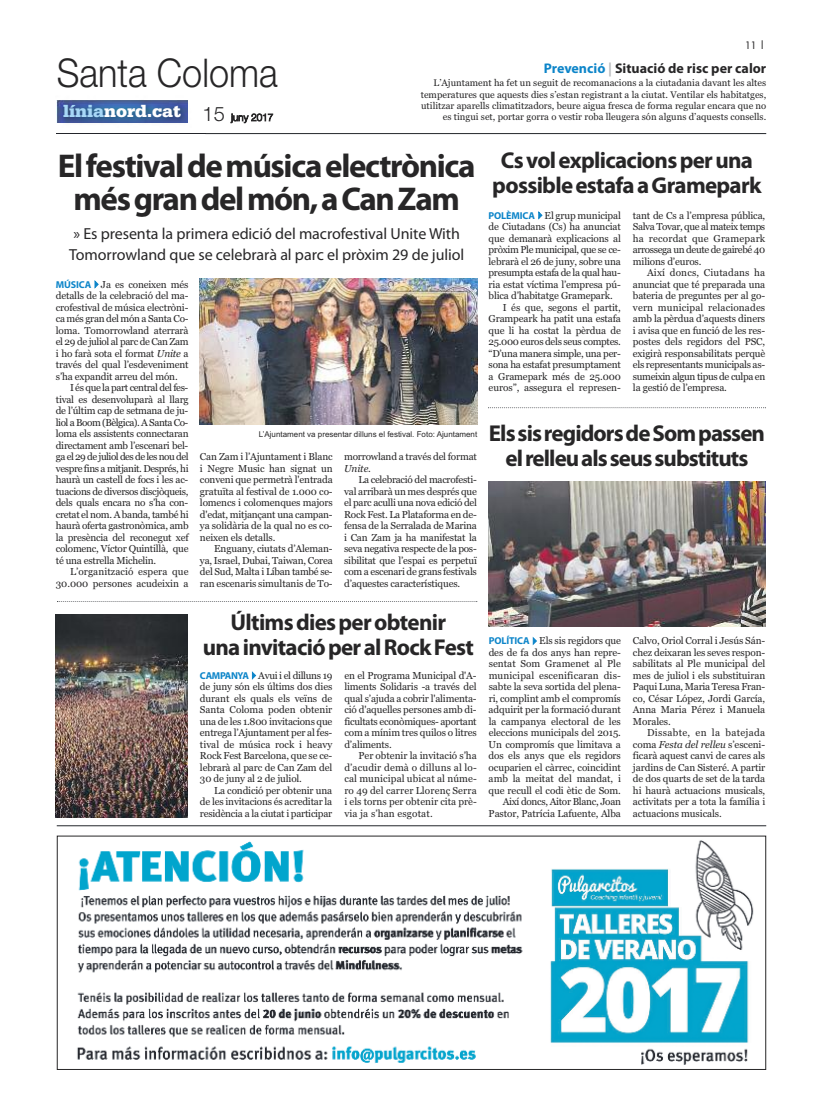
<style>
.page{position:relative;width:823px;height:1106px;background:#fff}
.page>*{position:absolute;margin:0;border:0;box-sizing:border-box;transform-origin:0 0}
.t1{font:300 39.6px "Helvetica Neue";color:#272627;scale:.91 1}
.t2{font:700 33px/33.5px "Myriad Pro";letter-spacing:-.04em;color:#272627;text-align:center}
.t3{font:700 23px/25px "Myriad Pro";letter-spacing:-.03em;color:#272627;text-align:center}
.t4{font:900 18px "Serifa";color:#fff}
.t5{font:16px/21px "Myriad Pro";letter-spacing:-.005em;color:#272627}
.t6{font:700 14px "Myriad Pro";color:#272627}
.t7{font:10px/11.5px "Georgia";letter-spacing:-.015em;color:#272627;text-align:justify}
.t8{font:10px "Georgia";letter-spacing:-.035em;color:#272627}
.t9{font:10px "Futura";color:#272627}
.t10{font:9.5px/11.4px "Georgia";color:#272627;text-align:right}
.t11{font:8px "Arial";color:#272627}
.s1{color:#a7d8f7}
.s2{font-family:"Helvetica Neue";font-weight:300;font-size:20px;color:#272627}
.s3{color:#0d85c9}
.s4{color:#b8bbbe}
.s5{font-family:"Myriad Pro";font-weight:700;color:#0d85c9}
.s6{font-style:italic}
</style>
<div class="page">
<hr style="left:57px;top:133px;width:708px;height:1px;background:#23262b">
<img style="left:56px;top:100px;width:132px;height:34px">
<img style="left:57px;top:133px;width:131px;height:1px">
<img style="left:57px;top:100px;width:130px;height:22px">
<hr style="left:57px;top:825px;width:708px;height:1px;background:#23262b">
<img style="left:77px;top:840px;width:677px;height:225px">
<div style="left:57px;top:835px;width:708px;height:235px;border:1px solid #272627"></div>
<img style="left:199px;top:278px;width:278px;height:147px">
<svg style="left:488px;top:407px;width:277px;height:1px"></svg>
<img style="left:488px;top:482px;width:276px;height:144px">
<svg style="left:57px;top:601px;width:420px;height:1px"></svg>
<img style="left:56px;top:615px;width:132px;height:202px">
<h1 class="t1" style="left:57px;top:48px;width:244px">Santa Coloma</h1>
<h3 class="t4" style="left:63px;top:105px;width:211px"><span class="s1">línia</span>nord.cat <span class="s2">15</span> <sub>juny</sub> <sub>2017</sub></h3>
<p class="t9" style="left:744px;top:40px;width:22px">11 |</p>
<h3 class="t6" style="left:543px;top:63px;width:224px"><span class="s3">Prevenció</span> <span class="s4">|</span> Situació de risc per calor</h3>
<p class="t10" style="left:420px;top:77px;width:347px">L’Ajuntament ha fet un seguit de recomanacions a la ciutadania davant les altes temperatures que aquests dies s’estan registrant a la ciutat. Ventilar els habitatges, utilitzar aparells climatitzadors, beure aigua fresca de forma regular encara que no es tingui set, portar gorra o vestir roba lleugera són alguns d’aquests consells.</p>
<h2 class="t2" style="left:58px;top:151px;width:419px">Elfestivaldemúsicaelectrònica mésgrandelmón,aCanZam</h2>
<h3 class="t5" style="left:69px;top:224px;width:396px">» Es presenta la primera edició del macrofestival Unite With<br>Tomorrowland que se celebrarà al parc el pròxim 29 de juliol</h3>
<p class="t7" style="left:56px;top:278px;width:134px"><span class="s5">MÚSICA</span><span class="s3">✔</span>Ja es coneixen més detalls de la celebració del ma&shy;crofestival de música electròni&shy;ca més gran del món a Santa Co&shy;loma. Tomorrowland aterrarà el 29 de juliol al parc de Can Zam i ho farà sota el format <span class="s6">Unite</span> a través del qual l’esdeveniment s’ha expandit arreu del món.</p>
<p class="t7" style="left:56px;top:382px;width:134px;text-indent:14px">I és que la part central del fes&shy;tival es desenvoluparà al llarg de l’últim cap de setmana de ju&shy;liol a Boom (Bèlgica). A Santa Co&shy;loma els assistents connectaran directament amb l’escenari bel&shy;ga el 29 de juliol des de les nou del vespre fins a mitjanit. Després, hi haurà un castell de focs i les ac&shy;tuacions de diversos discjòqueis, dels quals encara no s’ha con&shy;cretat el nom. A banda, també hi haurà oferta gastronòmica, amb la presència del reconegut xef colomenc, Víctor Quintillà, que té una estrella Michelin.</p>
<p class="t7" style="left:56px;top:566px;width:134px;text-align:right">L’organització espera que<br>30.000 persones acudeixin a</p>
<p class="t11" style="left:258px;top:430px;width:220px">L’Ajuntament va presentar dilluns el festival. Foto: Ajuntament</p>
<p class="t7" style="left:200px;top:451px;width:134px">Can Zam i l’Ajuntament i Blanc i Negre Music han signat un conveni que permetrà l'entrada gratuïta al festival de 1.000 co&shy;lomencs i colomenques majors d'edat, mitjançant una campan&shy;ya solidària de la qual no es co&shy;neixen els detalls.</p>
<p class="t7" style="left:200px;top:543px;width:134px;text-indent:14px">Enguany, ciutats d’Aleman&shy;ya, Israel, Dubai, Taiwan, Corea del Sud, Malta i Líban també se&shy;ran escenaris simultanis de To-</p>
<p class="t7" style="left:344px;top:451px;width:134px">morrowland a través del format<br><span class="s6">Unite</span>.</p>
<p class="t7" style="left:344px;top:474px;width:134px;text-indent:14px">La celebració del macrofesti&shy;val arribarà un mes després que el parc aculli una nova edició del Rock Fest. La Plataforma en de&shy;fensa de la Serralada de Marina i Can Zam ja ha manifestat la seva negativa respecte de la pos&shy;sibilitat que l’espai es perpetuï com a escenari de grans festivals d’aquestes característiques.</p>
<h3 class="t3" style="left:202px;top:612px;width:273px">Últimsdiesperobtenir unainvitacióperalRockFest</h3>
<p class="t7" style="left:200px;top:669px;width:134px"><span class="s5">CAMPANYA</span><span class="s3">✔</span>Avui i el dilluns 19 de juny són els últims dos dies durant els quals els veïns de Santa Coloma poden obtenir una de les 1.800 invitacions que entrega l’Ajuntament per al fes&shy;tival de música rock i heavy Rock Fest Barcelona, que se ce&shy;lebrarà al parc de Can Zam del 30 de juny al 2 de juliol.</p>
<p class="t7" style="left:200px;top:784px;width:134px;text-indent:14px">La condició per obtenir una de les invitacions és acreditar la residència a la ciutat i participar</p>
<p class="t7" style="left:344px;top:669px;width:134px">en el Programa Municipal d'A&shy;liments Solidaris -a través del qual s’ajuda a cobrir l'alimenta&shy;ció d'aquelles persones amb di&shy;ficultats econòmiques- aportant com a mínim tres quilos o litres d’aliments.</p>
<p class="t7" style="left:344px;top:750px;width:134px;text-indent:14px">Per obtenir la invitació s’ha d’acudir demà o dilluns al lo&shy;cal municipal ubicat al núme&shy;ro 49 del carrer Llorenç Serra i els torns per obtenir cita prè&shy;via ja s’han esgotat.</p>
<h3 class="t3" style="left:492px;top:149px;width:270px">Csvolexplicacionsperuna possibleestafaaGramepark</h3>
<p class="t7" style="left:488px;top:209px;width:134px"><span class="s5">POLÈMICA</span><span class="s3">✔</span>El grup municipal</p>
<p class="t7" style="left:488px;top:221px;width:134px">de Ciutadans (Cs) ha anunciat</p>
<p class="t7" style="left:488px;top:232px;width:134px">que demanarà explicacions al</p>
<p class="t8" style="left:488px;top:244px;width:134px">pròxim Ple municipal, que se ce-</p>
<p class="t7" style="left:488px;top:255px;width:134px">lebrarà el 26 de juny, sobre una</p>
<p class="t8" style="left:488px;top:267px;width:134px">presumpta estafa de la qual hau-</p>
<p class="t7" style="left:488px;top:278px;width:134px">ria estat víctima l’empresa pú-</p>
<p class="t7" style="left:488px;top:290px;width:125px">blica d’habitatge Gramepark.</p>
<p class="t7" style="left:502px;top:301px;width:120px">I és que, segons el partit,</p>
<p class="t7" style="left:488px;top:313px;width:134px">Grampeark ha patit una estafa</p>
<p class="t7" style="left:488px;top:324px;width:134px">que li ha costat la pèrdua de</p>
<p class="t8" style="left:488px;top:336px;width:134px">25.000 euros dels seus comptes.</p>
<p class="t7" style="left:488px;top:347px;width:134px">“D’una manera simple, una per-</p>
<p class="t7" style="left:488px;top:359px;width:134px">sona ha estafat presumptament</p>
<p class="t7" style="left:488px;top:370px;width:134px">a Gramepark més de 25.000</p>
<p class="t7" style="left:488px;top:382px;width:134px">euros”, assegura el represen-</p>
<p class="t7" style="left:632px;top:209px;width:134px">tant de Cs a l’empresa pública, Salva Tovar, que al mateix temps ha recordat que Gramepark arrossega un deute de gairebé 40 milions d’euros.</p>
<p class="t7" style="left:632px;top:267px;width:134px;text-indent:14px">Així doncs, Ciutadans ha anunciat que té preparada una bateria de preguntes per al go&shy;vern municipal relacionades amb la pèrdua d’aquests diners i avisa que en funció de les res&shy;postes dels regidors del PSC, exigirà responsabilitats perquè els representants municipals as&shy;sumeixin algun tipus de culpa en la gestió de l’empresa.</p>
<h3 class="t3" style="left:488px;top:422px;width:277px;line-height:25.5px">ElssisregidorsdeSompassen elrelleualsseussubstituts</h3>
<p class="t7" style="left:488px;top:635px;width:134px;text-align:right"><span class="s5">POLÍTICA</span><span class="s3">✔</span>Els sis regidors que des de fa dos anys han repre&shy;sentat Som Gramenet al Ple municipal escenificaran dis&shy;sabte la seva sortida del plena&shy;ri, complint amb el compromís adquirit per la formació durant la campanya electoral de les eleccions municipals del 2015.<br>Un compromís que limitava a dos els anys que els regidors ocuparien el càrrec, coincidint amb la meitat del mandat, i que recull el codi ètic de Som.<br>Així doncs, Aitor Blanc, Joan<br>Pastor, Patrícia Lafuente, Alba</p>
<p class="t7" style="left:632px;top:635px;width:134px">Calvo, Oriol Corral i Jesús Sán&shy;chez deixaran les seves respon&shy;sabilitats al Ple municipal del mes de juliol i els substituiran Paqui Luna, Maria Teresa Fran&shy;co, César López, Jordi García, Anna Maria Pérez i Manuela Morales.</p>
<p class="t7" style="left:632px;top:727px;width:134px;text-indent:14px">Dissabte, en la batejada coma <span class="s6">Festa del relleu</span> s’esceni&shy;ficarà aquest canvi de cares als jardins de Can Sisteré. A partir de dos quarts de set de la tarda hi haurà actuacions musicals, activitats per a tota la família i actuacions musicals.</p>
</div>
